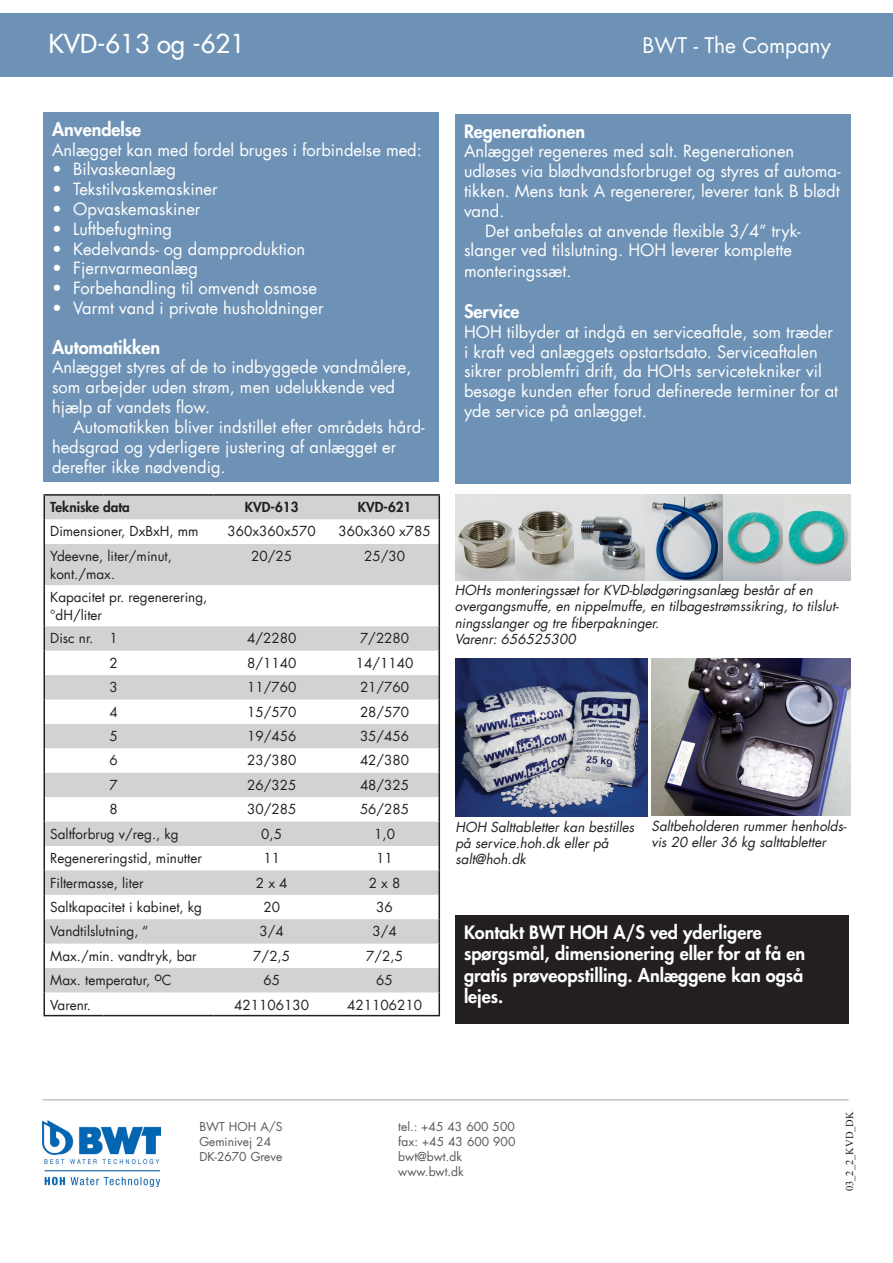
<style>
.page{position:relative;width:893px;height:1263px;background:#fff}
.page>*{position:absolute;margin:0;border:0;box-sizing:border-box;transform-origin:0 0}
.t1{font:500 25.5px "Futura Com";color:#fff}
.t2{font:21px "Futura Com";color:#fff}
.Bagside_hvid_subover{font:800 18px/21.6px "Futura Com";color:#fff}
.Subheading_white{font:800 18px "Futura Com";color:#fff}
.Firstbody_white{font:16.5px/19.8px "Futura Com";color:#fff}
.Body_white{font:16.5px/19.8px "Futura Com";color:#fff}
.Tabeldata_9pt{font:13.5px/18px "Futura Com";color:#231f20}
.Picture_text{font:italic 13.5px/16.2px "Futura Com";color:#231f20}
.Tabel_heading{font:800 13.5px "Futura Com";color:#231f20}
.Adresse{font:12px "Futura Com";color:#57585a}
.Brochure_number{font:10.5px "Times New Roman";color:#231f20}
</style>
<div class="page">
<div style="left:44px;top:112px;width:395px;height:370px;background:#6e92b5"></div>
<div style="left:0;top:13px;width:893px;height:64px;background:#6e92b5"></div>
<hr style="left:43px;top:1099px;width:805px;height:1px;background:#aeafb3">
<img style="left:43px;top:1120px;width:118px;height:67px">
<div style="left:455px;top:114px;width:396px;height:370px;background:#6e92b5"></div>
<svg style="left:45px;top:496px;width:394px;height:496px;fill:#d1d2d4"></svg>
<hr style="left:44px;top:494px;width:59px;height:2px;background:#231f20">
<hr style="left:103px;top:494px;width:110px;height:2px;background:#231f20">
<hr style="left:213px;top:494px;width:117px;height:2px;background:#231f20">
<hr style="left:330px;top:494px;width:110px;height:2px;background:#231f20">
<svg style="left:44px;top:496px;width:1px;height:48px"></svg>
<svg style="left:439px;top:496px;width:1px;height:48px"></svg>
<hr style="left:44px;top:544px;width:1px;height:41px;background:#231f20">
<hr style="left:439px;top:544px;width:1px;height:41px;background:#231f20">
<hr style="left:44px;top:585px;width:1px;height:41px;background:#231f20">
<hr style="left:439px;top:585px;width:1px;height:41px;background:#231f20">
<svg style="left:44px;top:626px;width:1px;height:389px"></svg>
<svg style="left:439px;top:626px;width:1px;height:389px"></svg>
<hr style="left:44px;top:1015px;width:59px;height:1px;background:#231f20">
<hr style="left:103px;top:1015px;width:110px;height:1px;background:#231f20">
<hr style="left:213px;top:1015px;width:117px;height:1px;background:#231f20">
<hr style="left:330px;top:1015px;width:110px;height:1px;background:#231f20">
<img style="left:455px;top:658px;width:193px;height:158px">
<img style="left:652px;top:658px;width:199px;height:157px">
<div style="left:455px;top:915px;width:394px;height:108px;background:#231f20"></div>
<img style="left:455px;top:494px;width:396px;height:86px">
<p class="t1" style="left:48px;top:25px;width:198px">KVD-613 og -621</p>
<p class="t2" style="left:642px;top:31px;width:190px">BWT - The Company</p>
<p class="Subheading_white" style="left:52px;top:116px;width:91px">Anvendelse</p>
<p class="Firstbody_white" style="left:52px;top:139px;width:371px">Anlægget kan med fordel bruges i forbindelse med:</p>
<p class="Firstbody_white" style="left:52px;top:159px;width:125px">• Bilvaskeanlæg</p>
<p class="Firstbody_white" style="left:52px;top:179px;width:167px">• Tekstilvaskemaskiner</p>
<p class="Firstbody_white" style="left:52px;top:199px;width:150px">• Opvaskemaskiner</p>
<p class="Firstbody_white" style="left:52px;top:219px;width:122px">• Luftbefugtning</p>
<p class="Firstbody_white" style="left:52px;top:238px;width:255px">• Kedelvands- og dampproduktion</p>
<p class="Firstbody_white" style="left:52px;top:258px;width:147px">• Fjernvarmeanlæg</p>
<p class="Firstbody_white" style="left:52px;top:278px;width:266px">• Forbehandling til omvendt osmose</p>
<p class="Firstbody_white" style="left:52px;top:298px;width:273px">• Varmt vand i private husholdninger</p>
<p class="Subheading_white" style="left:52px;top:333px;width:110px">Automatikken</p>
<p class="Firstbody_white" style="left:52px;top:357px;width:361px">Anlægget styres af de to indbyggede vandmålere, som arbejder uden strøm, men udelukkende ved hjælp af vandets flow.</p>
<p class="Body_white" style="left:52px;top:417px;width:374px;text-indent:21px">Automatikken bliver indstillet efter områdets hård&shy;hedsgrad og yderligere justering af anlægget er derefter ikke nødvendig.</p>
<p class="Tabel_heading" style="left:50px;top:497px;width:81px">Tekniske data</p>
<p class="Tabel_heading" style="left:245px;top:497px;width:55px">KVD-613</p>
<p class="Tabel_heading" style="left:358px;top:497px;width:55px">KVD-621</p>
<p class="Tabeldata_9pt" style="left:50px;top:522px;width:150px">Dimensioner, DxBxH, mm</p>
<p class="Tabeldata_9pt" style="left:228px;top:522px;width:90px">360x360x570</p>
<p class="Tabeldata_9pt" style="left:338px;top:522px;width:94px">360x360 x785</p>
<p class="Tabeldata_9pt" style="left:50px;top:547px;width:123px">Ydeevne, liter/minut, kont./max.</p>
<p class="Tabeldata_9pt" style="left:251px;top:547px;width:42px">20/25</p>
<p class="Tabeldata_9pt" style="left:364px;top:547px;width:42px">25/30</p>
<p class="Tabeldata_9pt" style="left:50px;top:588px;width:159px">Kapacitet pr. regenerering, °dH/liter</p>
<p class="Tabeldata_9pt" style="left:50px;top:629px;width:45px">Disc nr.</p>
<p class="Tabeldata_9pt" style="left:109px;top:629px;width:10px">1</p>
<p class="Tabeldata_9pt" style="left:247px;top:629px;width:51px">4/2280</p>
<p class="Tabeldata_9pt" style="left:360px;top:629px;width:51px">7/2280</p>
<p class="Tabeldata_9pt" style="left:109px;top:654px;width:10px">2</p>
<p class="Tabeldata_9pt" style="left:247px;top:654px;width:51px">8/1140</p>
<p class="Tabeldata_9pt" style="left:356px;top:654px;width:59px">14/1140</p>
<p class="Tabeldata_9pt" style="left:109px;top:678px;width:10px">3</p>
<p class="Tabeldata_9pt" style="left:247px;top:678px;width:51px">11/760</p>
<p class="Tabeldata_9pt" style="left:360px;top:678px;width:51px">21/760</p>
<p class="Tabeldata_9pt" style="left:109px;top:702px;width:10px">4</p>
<p class="Tabeldata_9pt" style="left:247px;top:702px;width:51px">15/570</p>
<p class="Tabeldata_9pt" style="left:360px;top:702px;width:51px">28/570</p>
<p class="Tabeldata_9pt" style="left:109px;top:727px;width:10px">5</p>
<p class="Tabeldata_9pt" style="left:247px;top:727px;width:51px">19/456</p>
<p class="Tabeldata_9pt" style="left:360px;top:727px;width:51px">35/456</p>
<p class="Tabeldata_9pt" style="left:109px;top:751px;width:10px">6</p>
<p class="Tabeldata_9pt" style="left:247px;top:751px;width:51px">23/380</p>
<p class="Tabeldata_9pt" style="left:360px;top:751px;width:51px">42/380</p>
<p class="Tabeldata_9pt" style="left:109px;top:776px;width:10px">7</p>
<p class="Tabeldata_9pt" style="left:247px;top:776px;width:51px">26/325</p>
<p class="Tabeldata_9pt" style="left:360px;top:776px;width:51px">48/325</p>
<p class="Tabeldata_9pt" style="left:109px;top:800px;width:10px">8</p>
<p class="Tabeldata_9pt" style="left:247px;top:800px;width:51px">30/285</p>
<p class="Tabeldata_9pt" style="left:360px;top:800px;width:51px">56/285</p>
<p class="Tabeldata_9pt" style="left:50px;top:825px;width:130px">Saltforbrug v/reg., kg</p>
<p class="Tabeldata_9pt" style="left:261px;top:825px;width:22px">0,5</p>
<p class="Tabeldata_9pt" style="left:374px;top:825px;width:22px">1,0</p>
<p class="Tabeldata_9pt" style="left:50px;top:849px;width:153px">Regenereringstid, minutter</p>
<p class="Tabeldata_9pt" style="left:263px;top:849px;width:18px">11</p>
<p class="Tabeldata_9pt" style="left:376px;top:849px;width:18px">11</p>
<p class="Tabeldata_9pt" style="left:50px;top:873px;width:95px">Filtermasse, liter</p>
<p class="Tabeldata_9pt" style="left:256px;top:873px;width:33px">2x4</p>
<p class="Tabeldata_9pt" style="left:369px;top:873px;width:33px">2x8</p>
<p class="Tabeldata_9pt" style="left:50px;top:898px;width:153px">Saltkapacitet i kabinet, kg</p>
<p class="Tabeldata_9pt" style="left:263px;top:898px;width:18px">20</p>
<p class="Tabeldata_9pt" style="left:376px;top:898px;width:18px">36</p>
<p class="Tabeldata_9pt" style="left:50px;top:922px;width:100px">Vandtilslutning, “</p>
<p class="Tabeldata_9pt" style="left:260px;top:922px;width:26px">3/4</p>
<p class="Tabeldata_9pt" style="left:372px;top:922px;width:26px">3/4</p>
<p class="Tabeldata_9pt" style="left:50px;top:947px;width:148px">Max./min. vandtryk, bar</p>
<p class="Tabeldata_9pt" style="left:253px;top:947px;width:38px">7/2,5</p>
<p class="Tabeldata_9pt" style="left:366px;top:947px;width:38px">7/2,5</p>
<p class="Tabeldata_9pt" style="left:50px;top:971px;width:123px">Max. temperatur, oC</p>
<p class="Tabeldata_9pt" style="left:263px;top:971px;width:18px">65</p>
<p class="Tabeldata_9pt" style="left:376px;top:971px;width:18px">65</p>
<p class="Tabeldata_9pt" style="left:50px;top:995px;width:42px">Varenr.</p>
<p class="Tabeldata_9pt" style="left:234px;top:995px;width:76px">421106130</p>
<p class="Tabeldata_9pt" style="left:347px;top:995px;width:76px">421106210</p>
<p class="Subheading_white" style="left:464px;top:117px;width:123px">Regenerationen</p>
<p class="Firstbody_white" style="left:464px;top:141px;width:378px">Anlægget regeneres med salt. Regenerationen udløses via blødtvandsforbruget og styres af automa&shy;tikken. Mens tank A regenererer, leverer tank B blødt vand.</p>
<p class="Body_white" style="left:464px;top:220px;width:338px;text-indent:21px">Det anbefales at anvende flexible -3/4” tryk&shy;slanger ved tilslutning. HOH leverer komplette monteringssæt.</p>
<p class="Subheading_white" style="left:464px;top:298px;width:57px">Service</p>
<p class="Firstbody_white" style="left:464px;top:322px;width:376px">HOH tilbyder at indgå en serviceaftale, som træder i kraft ved anlæggets opstartsdato. Serviceaftalen sikrer problemfri drift, da HOHs servicetekniker vil besøge kunden efter forud definerede terminer for at yde service på anlægget.</p>
<p class="Picture_text" style="left:455px;top:582px;width:385px">HOHs monteringssæt for KVD-blødgøringsanlæg består af en overgangsmuffe, en nippelmuffe, en tilbagestrømssikring, to tilslut&shy;ningsslanger og tre fiberpakninger.</p>
<p class="Picture_text" style="left:455px;top:630px;width:122px">Varenr: 656525300</p>
<p class="Picture_text" style="left:455px;top:819px;width:180px">HOH Salttabletter kan bestilles på service.hoh.dk eller på salt@hoh.dk</p>
<p class="Picture_text" style="left:651px;top:817px;width:197px">Saltbeholderen rummer henholds&shy;vis 20 eller 36 kg salttabletter</p>
<p class="Bagside_hvid_subover" style="left:464px;top:920px;width:343px">Kontakt BWT HOH A/S ved yderligere spørgsmål, dimensionering eller for at få en gratis prøveopstilling. Anlæggene kan også lejes.</p>
<p class="Adresse" style="left:199px;top:1119px;width:85px">BWT HOH A/S</p>
<p class="Adresse" style="left:199px;top:1134px;width:73px">Geminivej 24</p>
<p class="Adresse" style="left:199px;top:1149px;width:84px">DK-2670 Greve</p>
<p class="Adresse" style="left:398px;top:1119px;width:118px">tel.: +45 43 600 500</p>
<p class="Adresse" style="left:398px;top:1134px;width:119px">fax: +45 43 600 900</p>
<p class="Adresse" style="left:398px;top:1149px;width:65px">bwt@bwt.dk</p>
<p class="Adresse" style="left:398px;top:1164px;width:67px">www.bwt.dk</p>
<p class="Brochure_number" style="left:843px;top:1191px;width:81px;rotate:-90deg">03_2_2_KVD_DK</p>
</div>
